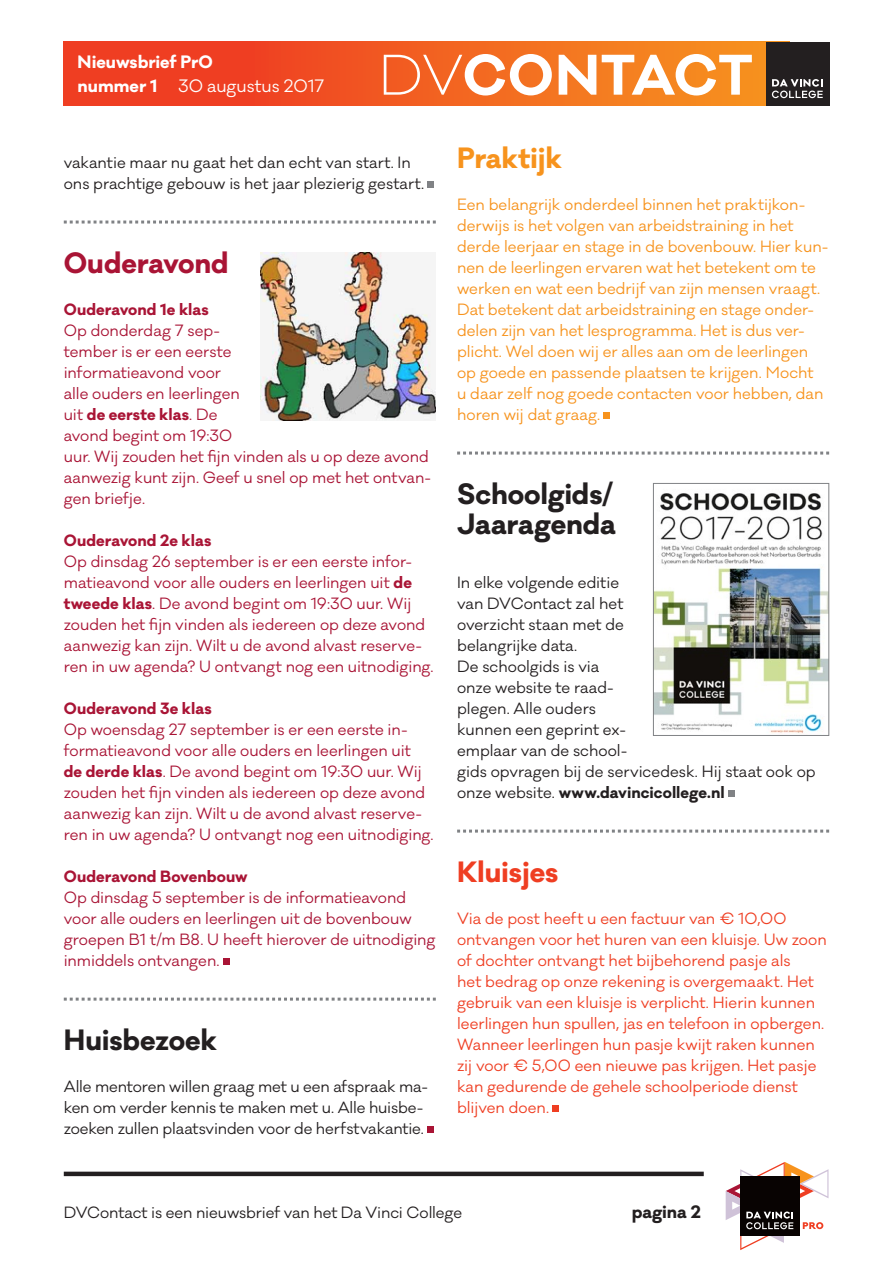
<style>
.page{position:relative;width:893px;height:1263px;background:#fff}
.page>*{position:absolute;margin:0;border:0;box-sizing:border-box;transform-origin:0 0}
.t1{font:700 52.5px "Galano Classic";letter-spacing:.01em;color:#fff}
.t2{font:700 27px/30px "Galano Classic";letter-spacing:-.005em;color:#231f20}
.t3{font:700 27px "Galano Classic";letter-spacing:-.005em;color:#a91435}
.t4{font:700 27px "Galano Classic";letter-spacing:-.01em;color:#f7931d}
.t5{font:700 27px "Galano Classic";letter-spacing:-.01em;color:#ef3e22}
.t6{font:700 16.5px/24px "Galano Classic";color:#fff}
.t7{font:700 16.5px "Galano Classic";color:#231f20}
.t8{font:15px/21px "Galano Classic";color:#a91435}
.t9{font:15px/21px "Galano Classic";letter-spacing:-.005em;color:#231f20}
.t10{font:15px/21px "Galano Classic";color:#f7931d}
.t11{font:15px/21px "Galano Classic";color:#ef3e22}
.t12{font:700 15px "Galano Classic";letter-spacing:.005em;color:#a91435}
.s1{font-weight:400}
.s2{font-weight:300}
.s3{font-weight:700}
</style>
<div class="page">
<hr style="left:64px;top:1172px;width:640px;height:4px;background:#231f20">
<svg style="left:726px;top:1162px;width:102px;height:88px"></svg>
<div style="left:64px;top:42px;width:726px;height:63px;background:linear-gradient(to right,#ee2f23,#f7941f)"></div>
<div style="left:766px;top:42px;width:63px;height:63px;background:#231f20"></div>
<svg style="left:772px;top:79px;width:51px;height:19px"></svg>
<div style="left:428px;top:181px;width:6px;height:7px;background:#808285"></div>
<svg style="left:64px;top:221px;width:372px;height:3px"></svg>
<div style="left:223px;top:958px;width:7px;height:7px;background:#a91435"></div>
<svg style="left:64px;top:998px;width:372px;height:3px"></svg>
<div style="left:427px;top:1126px;width:7px;height:7px;background:#a91435"></div>
<svg style="left:604px;top:412px;width:6px;height:6px"></svg>
<svg style="left:457px;top:452px;width:372px;height:3px"></svg>
<div style="left:728px;top:790px;width:7px;height:6px;background:#808285"></div>
<svg style="left:457px;top:830px;width:372px;height:3px"></svg>
<div style="left:553px;top:1105px;width:6px;height:7px;background:#ef3e22"></div>
<img style="left:260px;top:252px;width:176px;height:168px">
<img style="left:655px;top:493px;width:172px;height:241px">
<div style="left:653px;top:483px;width:176px;height:253px;border:1px solid #808285"></div>
<p class="t6" style="left:78px;top:50px;width:248px">Nieuwsbrief PrO<br>nummer 1 <span class="s1">30 augustus 2017</span></p>
<h1 class="t1" style="left:379px;top:40px;width:376px"><span class="s2">DV</span>CONTACT</h1>
<p class="t9" style="left:64px;top:152px;width:362px">vakantie maar nu gaat het dan echt van start. In ons prachtige gebouw is het jaar plezierig gestart.</p>
<h2 class="t3" style="left:64px;top:245px;width:166px">Ouderavond</h2>
<p class="t12" style="left:64px;top:299px;width:146px">Ouderavond 1e klas</p>
<p class="t8" style="left:64px;top:320px;width:369px">Op donderdag 7 sep-<br>tember is er een eerste<br>informatieavond voor<br>alle ouders en leerlingen<br>uit <span class="s3">de eerste klas</span>. De<br>avond begint om 19:30<br>uur. Wij zouden het fijn vinden als u op deze avond aanwezig kunt zijn. Geef u snel op met het ontvan&shy;gen briefje.</p>
<p class="t12" style="left:64px;top:530px;width:149px">Ouderavond 2e klas</p>
<p class="t8" style="left:64px;top:551px;width:371px">Op dinsdag 26 september is er een eerste infor&shy;matieavond voor alle ouders en leerlingen uit <span class="s3">de tweede klas</span>. De avond begint om 19:30 uur. Wij zouden het fijn vinden als iedereen op deze avond aanwezig kan zijn. Wilt u de avond alvast reserve&shy;ren in uw agenda? U ontvangt nog een uitnodiging.</p>
<p class="t12" style="left:64px;top:698px;width:149px">Ouderavond 3e klas</p>
<p class="t8" style="left:64px;top:719px;width:371px">Op woensdag 27 september is er een eerste in&shy;formatieavond voor alle ouders en leerlingen uit<br><span class="s3">de derde klas</span>. De avond begint om 19:30 uur. Wij zouden het fijn vinden als iedereen op deze avond aanwezig kan zijn. Wilt u de avond alvast reserve&shy;ren in uw agenda? U ontvangt nog een uitnodiging.</p>
<p class="t12" style="left:64px;top:866px;width:186px">Ouderavond Bovenbouw</p>
<p class="t8" style="left:64px;top:887px;width:373px">Op dinsdag 5 september is de informatieavond voor alle ouders en leerlingen uit de bovenbouw groepen B1 t/m B8. U heeft hierover de uitnodiging inmiddels ontvangen.</p>
<h2 class="t2" style="left:64px;top:1025px;width:155px">Huisbezoek</h2>
<p class="t9" style="left:64px;top:1076px;width:366px">Alle mentoren willen graag met u een afspraak ma&shy;ken om verder kennis te maken met u. Alle huisbe&shy;zoeken zullen plaatsvinden voor de herfstvakantie.</p>
<h2 class="t4" style="left:457px;top:140px;width:106px">Praktijk</h2>
<p class="t10" style="left:457px;top:194px;width:373px">Een belangrijk onderdeel binnen het praktijkon&shy;derwijs is het volgen van arbeidstraining in het derde leerjaar en stage in de bovenbouw. Hier kun&shy;nen de leerlingen ervaren wat het betekent om te werken en wat een bedrijf van zijn mensen vraagt.<br>Dat betekent dat arbeidstraining en stage onder&shy;delen zijn van het lesprogramma. Het is dus ver&shy;plicht. Wel doen wij er alles aan om de leerlingen op goede en passende plaatsen te krijgen. Mocht<br>u daar zelf nog goede contacten voor hebben, dan horen wij dat graag.</p>
<h2 class="t2" style="left:457px;top:479px;width:160px">Schoolgids/<br>Jaaragenda</h2>
<p class="t9" style="left:457px;top:572px;width:360px">In elke volgende editie<br>van DVContact zal het<br>overzicht staan met de<br>belangrijke data.<br>De schoolgids is via<br>onze website te raad-<br>plegen. Alle ouders<br>kunnen een geprint ex-<br>emplaar van de school-<br>gids opvragen bij de servicedesk. Hij staat ook op onze website. <span class="s3">www.davincicollege.nl</span></p>
<h2 class="t5" style="left:457px;top:854px;width:103px">Kluisjes</h2>
<p class="t11" style="left:457px;top:908px;width:371px">Via de post heeft u een factuur van € 10,00 ontvangen voor het huren van een kluisje. Uw zoon of dochter ontvangt het bijbehorend pasje als<br>het bedrag op onze rekening is overgemaakt. Het gebruik van een kluisje is verplicht. Hierin kunnen leerlingen hun spullen, jas en telefoon in opbergen.<br>Wanneer leerlingen hun pasje kwijt raken kunnen zij voor € 5,00 een nieuwe pas krijgen. Het pasje kan gedurende de gehele schoolperiode dienst blijven doen.</p>
<p class="t9" style="left:64px;top:1202px;width:400px">DVContact is een nieuwsbrief van het Da Vinci College</p>
<p class="t7" style="left:632px;top:1201px;width:71px">pagina 2</p>
</div>
